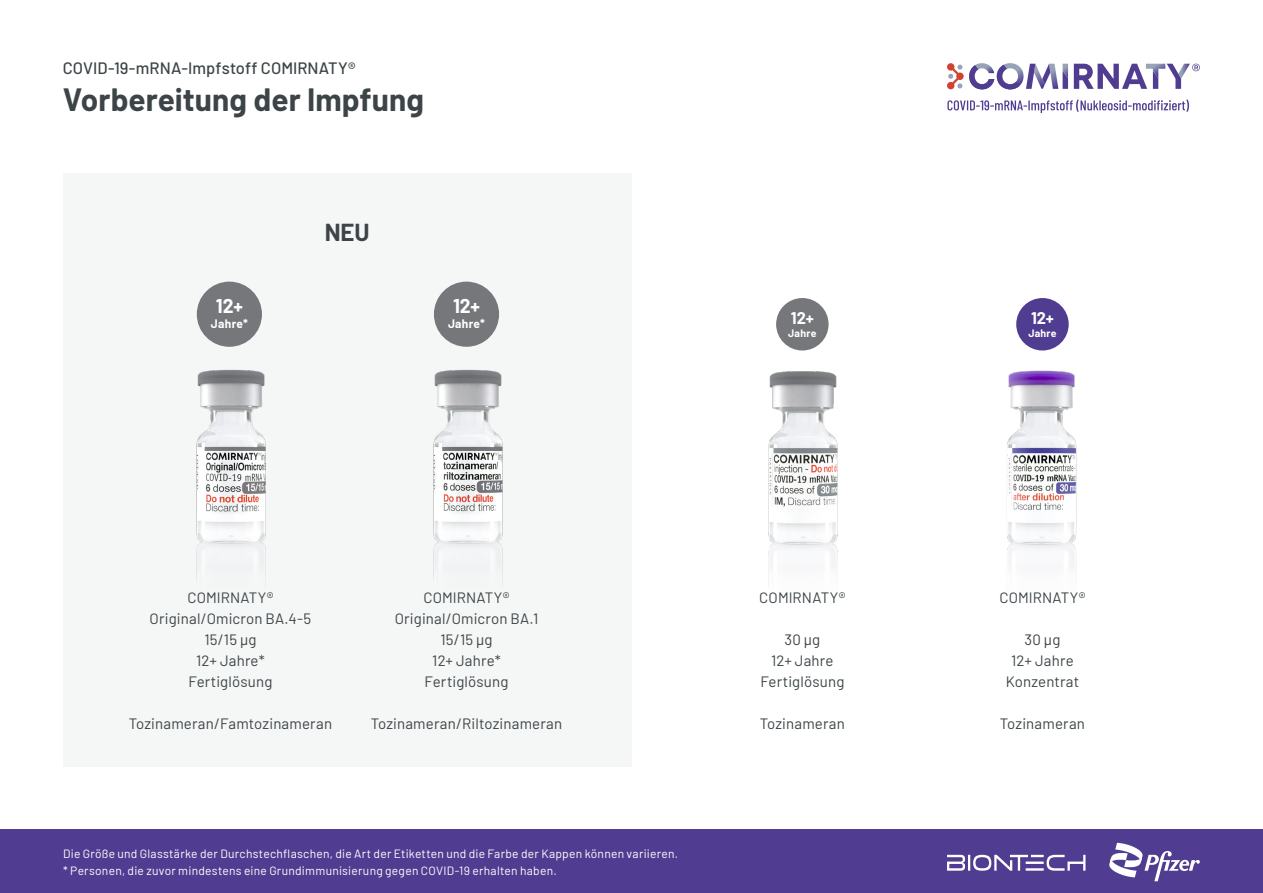
<style>
.page{position:relative;width:1263px;height:893px;background:#fff}
.page>*{position:absolute;margin:0;border:0;box-sizing:border-box;transform-origin:0 0}
.t1{font:700 31.5px "Barlow";color:#3c4447}
.t2{font:700 24px "Barlow";color:#3c4447}
.t3{font:700 19.5px "Barlow";color:#fff}
.t4{font:500 16.5px "Barlow";letter-spacing:.005em;color:#3c4447}
.t5{font:700 16.5px "Barlow";color:#fff}
.t6{font:15px/21px "Barlow";letter-spacing:.01em;color:#3c4447;text-align:center}
.t7{font:12px/16.8px "Barlow";letter-spacing:.02em;color:#fff}
.t8{font:700 12px "Barlow";letter-spacing:.02em;color:#fff}
.t9{font:700 10.5px "Barlow";letter-spacing:.025em;color:#fff}
</style>
<div class="page">
<div style="left:0;top:830px;width:1263px;height:63px;background:#503c90"></div>
<svg style="left:1109px;top:843px;width:91px;height:38px"></svg>
<svg style="left:947px;top:855px;width:138px;height:16px"></svg>
<svg style="left:947px;top:100px;width:242px;height:13px"></svg>
<svg style="left:947px;top:63px;width:121px;height:26px"></svg>
<svg style="left:1074px;top:64px;width:126px;height:25px"></svg>
<div style="left:63px;top:173px;width:568px;height:594px;background:#f5f6f6"></div>
<div style="left:434px;top:282px;width:65px;height:65px;background:#76777a;border-radius:50%"></div>
<div style="left:197px;top:282px;width:65px;height:65px;background:#76777a;border-radius:50%"></div>
<img style="left:1007px;top:370px;width:70px;height:198px">
<div style="left:1016px;top:298px;width:53px;height:52px;background:#503c90;border-radius:50%"></div>
<img style="left:768px;top:371px;width:70px;height:213px">
<div style="left:776px;top:298px;width:52px;height:52px;background:#76777a;border-radius:50%"></div>
<img style="left:196px;top:369px;width:70px;height:212px">
<img style="left:433px;top:369px;width:70px;height:213px">
<p class="t4" style="left:63px;top:56px;width:294px">COVID-19-mRNA-Impfstoff COMIRNATY®</p>
<h1 class="t1" style="left:63px;top:76px;width:363px">Vorbereitung der Impfung</h1>
<h3 class="t3" style="left:216px;top:292px;width:28px">12+</h3>
<p class="t8" style="left:211px;top:315px;width:38px">Jahre*</p>
<h2 class="t2" style="left:325px;top:215px;width:46px">NEU</h2>
<h3 class="t3" style="left:453px;top:292px;width:28px">12+</h3>
<p class="t8" style="left:448px;top:315px;width:38px">Jahre*</p>
<p class="t5" style="left:791px;top:306px;width:24px">12+</p>
<p class="t9" style="left:788px;top:325px;width:30px">Jahre</p>
<p class="t6" style="left:150px;top:586px;width:163px">COMIRNATY®<br>Original/Omicron BA.4-5<br>15/15 μg<br>12+ Jahre*<br>Fertiglösung</p>
<p class="t6" style="left:129px;top:712px;width:205px">Tozinameran/Famtozinameran</p>
<p class="t6" style="left:395px;top:586px;width:145px">COMIRNATY®<br>Original/Omicron BA.1<br>15/15 μg<br>12+ Jahre*<br>Fertiglösung</p>
<p class="t6" style="left:371px;top:712px;width:193px">Tozinameran/Riltozinameran</p>
<p class="t7" style="left:63px;top:844px;width:616px">Die Größe und Glasstärke der Durchstechflaschen, die Art der Etiketten und die Farbe der Kappen können variieren. * Personen, die zuvor mindestens eine Grundimmunisierung gegen COVID-19 erhalten haben.</p>
<p class="t6" style="left:759px;top:586px;width:88px">COMIRNATY®</p>
<p class="t6" style="left:760px;top:628px;width:85px">30 μg<br>12+ Jahre<br>Fertiglösung</p>
<p class="t6" style="left:760px;top:712px;width:87px">Tozinameran</p>
<p class="t5" style="left:1031px;top:306px;width:24px">12+</p>
<p class="t9" style="left:1028px;top:325px;width:30px">Jahre</p>
<p class="t6" style="left:999px;top:586px;width:88px">COMIRNATY®</p>
<p class="t6" style="left:1006px;top:628px;width:75px">30 μg<br>12+ Jahre<br>Konzentrat</p>
<p class="t6" style="left:1000px;top:712px;width:87px">Tozinameran</p>
</div>
